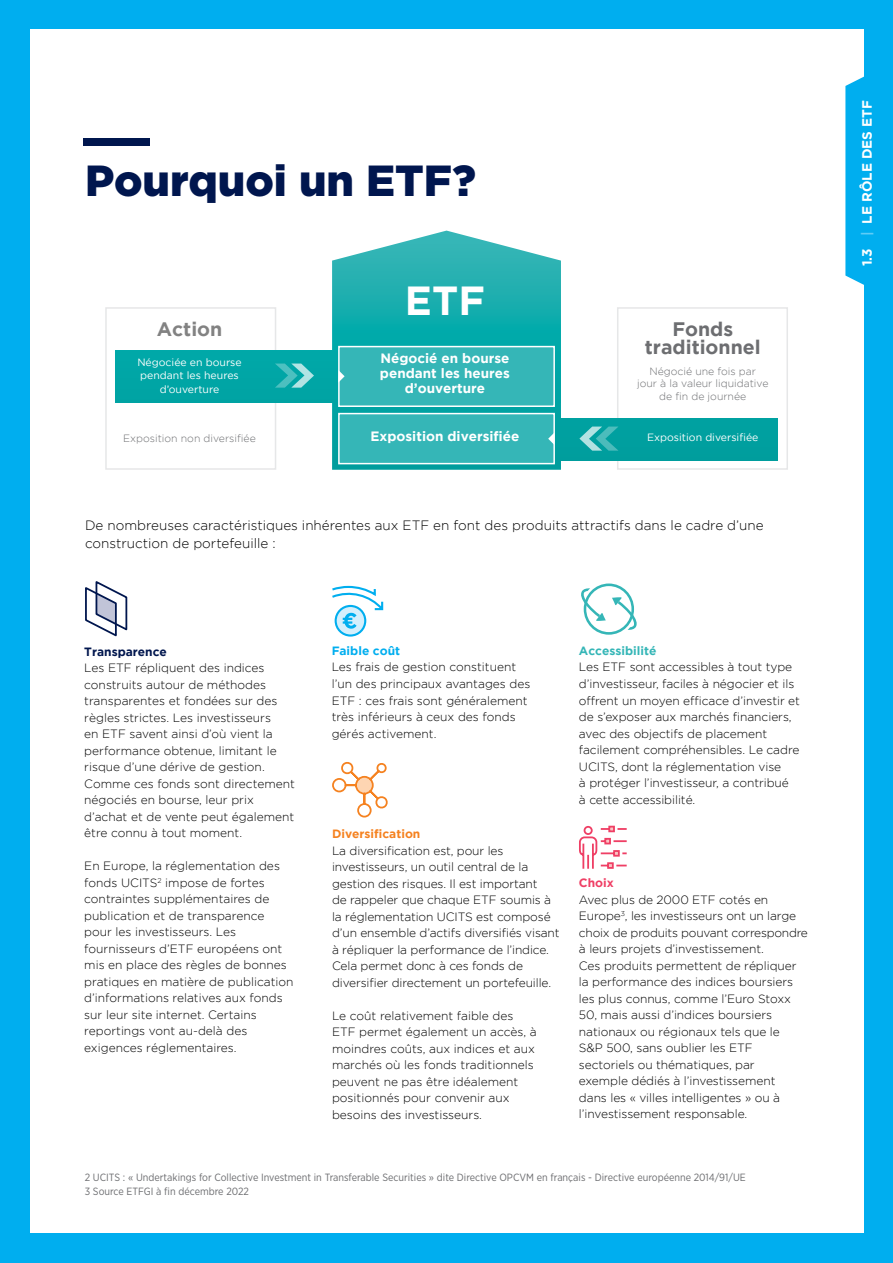
<style>
.page{position:relative;width:893px;height:1263px;background:#00aeef}
.page>*{position:absolute;margin:0;border:0;box-sizing:border-box;transform-origin:0 0}
.t1{font:900 43.5px "Gotham";color:#00164e}
.t2{font:700 40.5px "Gotham";color:#fff}
.t3{font:700 19.5px/18px "Gotham";color:#6d6e71;text-align:center}
.t4{font:700 19.5px "Gotham";color:#828282}
.t5{font:300 13.5px/18px "Gotham";color:#000}
.t6{font:700 13.5px/15px "Gotham";color:#fff;text-align:center}
.t7{font:300 12px/16.5px "Gotham";letter-spacing:-.005em;color:#000}
.t8{font:700 12px "Gotham";color:#f58220}
.t9{font:700 12px "Gotham";color:#35b6b7}
.t10{font:700 12px "Gotham";color:#00164e}
.t11{font:700 12px "Gotham";color:#00aeef}
.t12{font:700 12px "Gotham";color:#ef3f65}
.t13{font:10.5px/14.4px "Gotham Narrow";color:#6d6e71}
.t14{font:300 10.5px/12px "Gotham";color:#6d6e71;text-align:center}
.t15{font:10.5px/13.5px "Gotham";color:#fff;text-align:center}
.s1{color:#5fccf6}
</style>
<div class="page">
<div style="left:30px;top:30px;width:833px;height:1203px;background:#fff"></div>
<svg style="left:845px;top:62px;width:19px;height:237px"></svg>
<div style="left:617px;top:307px;width:171px;height:163px;border:2px solid #e6e7e8"></div>
<div style="left:105px;top:307px;width:171px;height:163px;border:2px solid #e6e7e8"></div>
<div style="left:544px;top:419px;width:234px;height:41px;background:#00a09f"></div>
<div style="left:115px;top:351px;width:446px;height:51px;background:#00a6a6"></div>
<svg style="left:332px;top:231px;width:229px;height:239px;background:#31b6b6"></svg>
<div style="left:338px;top:346px;width:217px;height:61px;background:#35b6b7;border:2px solid #fff"></div>
<div style="left:338px;top:413px;width:217px;height:51px;background:#35b6b7;border:2px solid #fff"></div>
<svg style="left:85px;top:581px;width:43px;height:56px"></svg>
<svg style="left:332px;top:762px;width:56px;height:56px"></svg>
<svg style="left:579px;top:825px;width:48px;height:44px"></svg>
<svg style="left:579px;top:427px;width:39px;height:24px"></svg>
<svg style="left:275px;top:363px;width:39px;height:25px"></svg>
<svg style="left:338px;top:370px;width:7px;height:13px"></svg>
<svg style="left:548px;top:432px;width:7px;height:13px"></svg>
<div style="left:84px;top:138px;width:66px;height:7px;background:#00164e"></div>
<svg style="left:581px;top:583px;width:56px;height:52px"></svg>
<svg style="left:337px;top:606px;width:28px;height:30px"></svg>
<svg style="left:332px;top:585px;width:52px;height:44px"></svg>
<div style="left:335px;top:605px;width:31px;height:32px;border:2px solid #00aeef;border-radius:50%"></div>
<h1 class="t1" style="left:85px;top:156px;width:393px">Pourquoi un ETF?</h1>
<h3 class="t4" style="left:157px;top:318px;width:67px">Action</h3>
<p class="t15" style="left:137px;top:355px;width:106px">Négociée en bourse pendant les heures d’ouverture</p>
<p class="t14" style="left:123px;top:432px;width:134px">Exposition non diversifiée</p>
<h2 class="t2" style="left:405px;top:277px;width:81px">ETF</h2>
<p class="t6" style="left:380px;top:350px;width:131px">Négocié en bourse pendant les heures d’ouverture</p>
<p class="t6" style="left:371px;top:428px;width:150px">Exposition diversifiée</p>
<h3 class="t3" style="left:645px;top:320px;width:117px">Fonds traditionnel</h3>
<p class="t14" style="left:637px;top:365px;width:133px">Négocié une fois par<br>jour à la valeur liquidative</p>
<p class="t14" style="left:659px;top:390px;width:89px">de fin de journée</p>
<p class="t15" style="left:647px;top:430px;width:113px">Exposition diversifiée</p>
<p class="t5" style="left:85px;top:516px;width:680px">De nombreuses caractéristiques inhérentes aux ETF en font des produits attractifs dans le cadre d’une construction de portefeuille :</p>
<p class="t10" style="left:84px;top:644px;width:84px">Transparence</p>
<p class="t7" style="left:84px;top:659px;width:212px">Les ETF répliquent des indices construits autour de méthodes transparentes et fondées sur des règles strictes. Les investisseurs<br>en ETF savent ainsi d’où vient la performance obtenue, limitant le risque d’une dérive de gestion.<br>Comme ces fonds sont directement négociés en bourse, leur prix d’achat et de vente peut également être connu à tout moment.</p>
<p class="t7" style="left:84px;top:857px;width:211px">En Europe, la réglementation des fonds UCITS<sup>2</sup> impose de fortes contraintes supplémentaires de publication et de transparence pour les investisseurs. Les fournisseurs d’ETF européens ont mis en place des règles de bonnes pratiques en matière de publication d’informations relatives aux fonds sur leur site internet. Certains reportings vont au-delà des exigences réglementaires.</p>
<p class="t11" style="left:332px;top:644px;width:70px">Faible coût</p>
<p class="t7" style="left:332px;top:659px;width:200px">Les frais de gestion constituent l’un des principaux avantages des<br>ETF : ces frais sont généralement très inférieurs à ceux des fonds gérés activement.</p>
<p class="t8" style="left:332px;top:827px;width:90px">Diversification</p>
<p class="t7" style="left:332px;top:842px;width:229px">La diversification est, pour les investisseurs, un outil central de la gestion des risques. Il est important<br>de rappeler que chaque ETF soumis à la réglementation UCITS est composé d’un ensemble d’actifs diversifiés visant à répliquer la performance de l’indice.<br>Cela permet donc à ces fonds de diversifier directement un portefeuille.</p>
<p class="t7" style="left:332px;top:1007px;width:206px">Le coût relativement faible des<br>ETF permet également un accès, à moindres coûts, aux indices et aux marchés où les fonds traditionnels peuvent ne pas être idéalement positionnés pour convenir aux besoins des investisseurs.</p>
<p class="t9" style="left:579px;top:644px;width:79px">Accessibilité</p>
<p class="t7" style="left:579px;top:659px;width:223px">Les ETF sont accessibles à tout type d’investisseur, faciles à négocier et ils offrent un moyen efficace d’investir et de s’exposer aux marchés financiers, avec des objectifs de placement facilement compréhensibles. Le cadre UCITS, dont la réglementation vise<br>à protéger l’investisseur, a contribué<br>à cette accessibilité.</p>
<p class="t12" style="left:579px;top:876px;width:36px">Choix</p>
<p class="t7" style="left:579px;top:891px;width:230px">Avec plus de 2000 ETF cotés en Europe<sup>3</sup>, les investisseurs ont un large choix de produits pouvant correspondre à leurs projets d’investissement.<br>Ces produits permettent de répliquer la performance des indices boursiers les plus connus, comme l’Euro Stoxx 50, mais aussi d’indices boursiers nationaux ou régionaux tels que le<br>S&amp;P 500, sans oublier les ETF sectoriels ou thématiques, par<br>exemple dédiés à l’investissement<br>dans les « villes intelligentes » ou à l’investissement responsable.</p>
<p class="t13" style="left:85px;top:1169px;width:663px">2 UCITS : « Undertakings for Collective Investment in Transferable Securities » dite Directive OPCVM en français - Directive européenne 2014/91/UE<br>3 Source ETFGI à fin décembre 2022</p>
<p class="t6" style="left:859px;top:266px;width:167px;rotate:-90deg">1.3 <span class="s1">|</span> LE RÔLE DES ETF</p>
</div>
